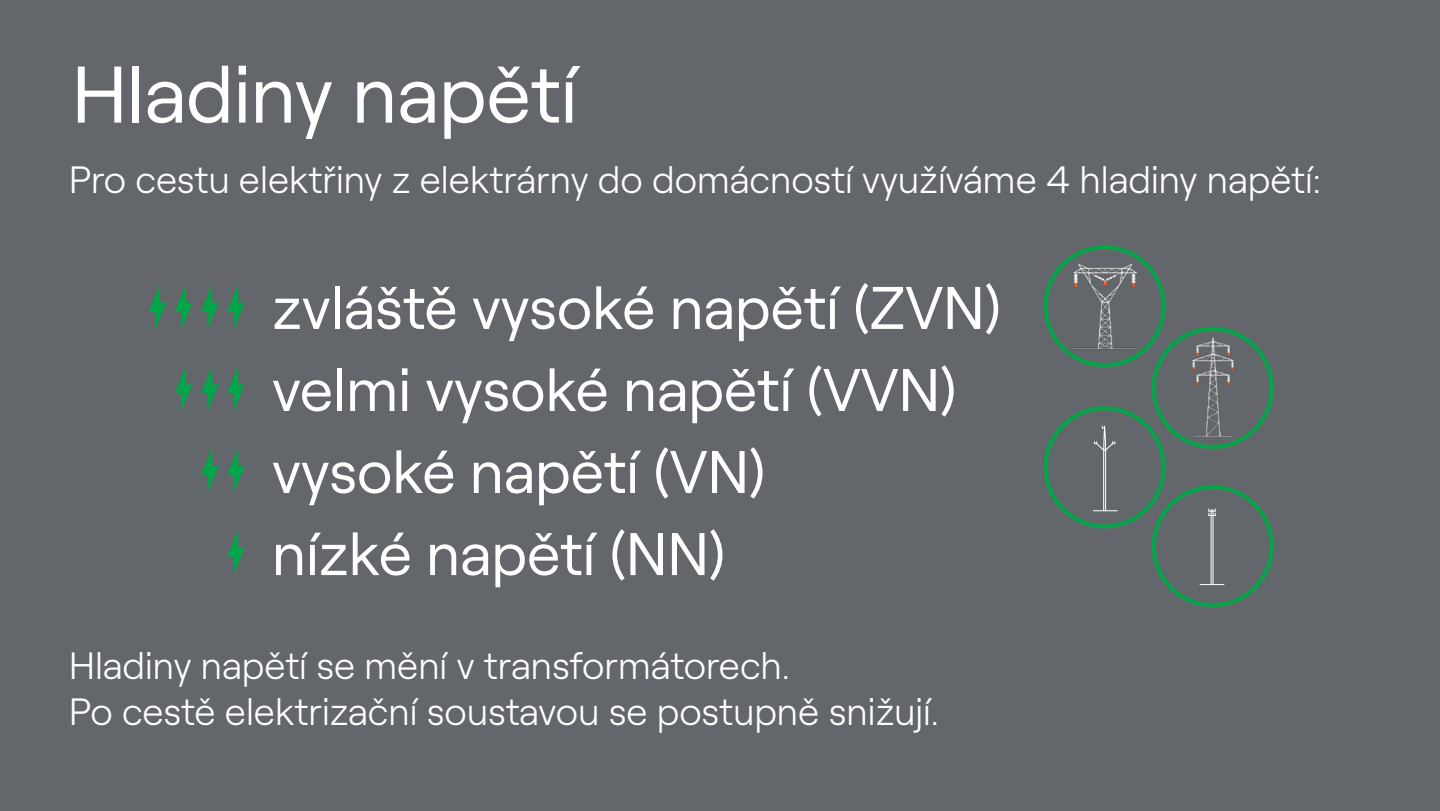
<style>
.page{position:relative;width:1440px;height:811px;background:#63666a}
.page>*{position:absolute;margin:0;border:0;box-sizing:border-box;transform-origin:0 0}
.t1{font:80px "Roobert CEZ";color:#fff}
.t2{font:60px/82px "Roobert CEZ";color:#fff}
.t3{font:300 38px/45.6px "Roobert CEZ";color:#fff}
</style>
<div class="page">
<svg style="left:227px;top:286px;width:18px;height:44px"></svg>
<svg style="left:201px;top:286px;width:18px;height:44px"></svg>
<svg style="left:175px;top:285px;width:18px;height:45px"></svg>
<svg style="left:149px;top:285px;width:17px;height:45px"></svg>
<svg style="left:227px;top:367px;width:18px;height:44px"></svg>
<svg style="left:201px;top:367px;width:18px;height:44px"></svg>
<svg style="left:175px;top:367px;width:18px;height:44px"></svg>
<svg style="left:227px;top:449px;width:18px;height:44px"></svg>
<svg style="left:201px;top:449px;width:18px;height:44px"></svg>
<svg style="left:227px;top:531px;width:18px;height:44px"></svg>
<div style="left:1044px;top:246px;width:122px;height:122px;border:4px solid #04a64a;border-radius:50%"></div>
<div style="left:1152px;top:327px;width:122px;height:122px;border:4px solid #04a64a;border-radius:50%"></div>
<div style="left:1152px;top:485px;width:122px;height:122px;border:4px solid #04a64a;border-radius:50%"></div>
<div style="left:1044px;top:407px;width:122px;height:122px;border:4px solid #04a64a;border-radius:50%"></div>
<img style="left:1056px;top:248px;width:98px;height:101px">
<img style="left:1185px;top:329px;width:60px;height:112px">
<hr style="left:1103px;top:450px;width:1px;height:61px;background:#fff">
<hr style="left:1211px;top:510px;width:1px;height:74px;background:#fff">
<hr style="left:1105px;top:450px;width:1px;height:61px;background:#fff">
<hr style="left:1213px;top:510px;width:1px;height:74px;background:#fff">
<svg style="left:1208px;top:508px;width:8px;height:8px"></svg>
<svg style="left:1093px;top:510px;width:25px;height:1px"></svg>
<svg style="left:1200px;top:584px;width:24px;height:1px"></svg>
<svg style="left:1094px;top:426px;width:21px;height:25px"></svg>
<h1 class="t1" style="left:72px;top:34px;width:507px">Hladiny napětí</h1>
<p class="t3" style="left:69px;top:154px;width:1253px">Pro cestu elektřiny z elektrárny do domácností využíváme 4 hladiny napětí:</p>
<h2 class="t2" style="left:272px;top:262px;width:730px">zvláště vysoké napětí (ZVN) velmi vysoké napětí (VVN) vysoké napětí (VN)<br>nízké napětí (NN)</h2>
<p class="t3" style="left:69px;top:640px;width:871px">Hladiny napětí se mění v transformátorech.<br>Po cestě elektrizační soustavou se postupně snižují.</p>
</div>
